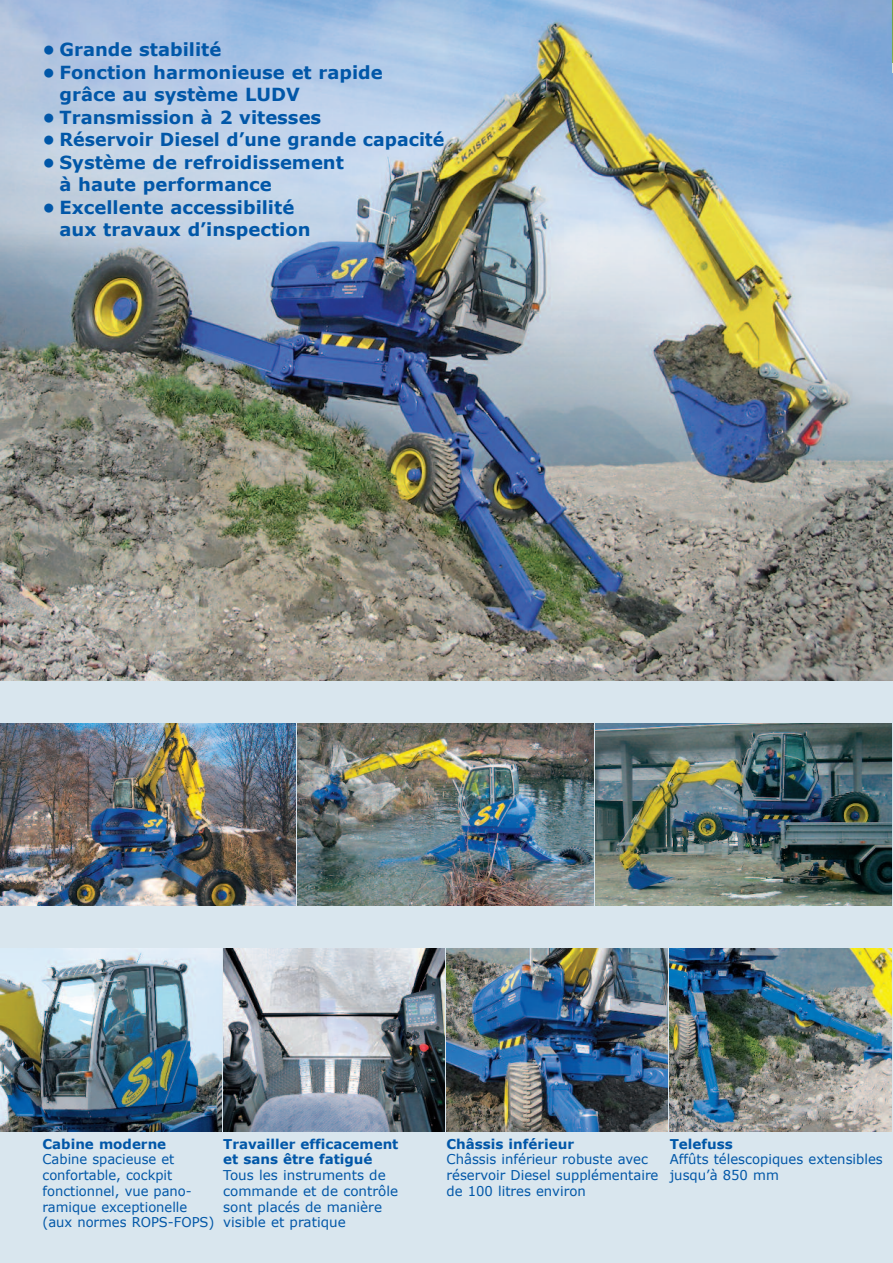
<style>
.page{position:relative;width:893px;height:1263px;background:#d9e6ee}
.page>*{position:absolute;margin:0;border:0;box-sizing:border-box;transform-origin:0 0}
.t1{font:700 18px/22.5px "Verdana";color:#0157a8}
.t2{font:13.5px/15.8px "Verdana";color:#0157a8}
.t3{font:700 13.5px/15.8px "Verdana";color:#0157a8}
</style>
<div class="page">
<img style="left:0;top:0;width:893px;height:680px">
<img style="left:0;top:723px;width:296px;height:183px">
<img style="left:298px;top:723px;width:295px;height:183px">
<img style="left:595px;top:723px;width:297px;height:183px">
<img style="left:0;top:948px;width:221px;height:183px">
<img style="left:223px;top:948px;width:221px;height:183px">
<img style="left:446px;top:948px;width:222px;height:183px">
<img style="left:670px;top:948px;width:222px;height:183px">
<img style="left:892px;top:0;width:1px;height:64px">
<h1 class="t1" style="left:43px;top:38px;width:180px">• Grande stabilité</h1>
<h1 class="t1" style="left:60px;top:60px;width:325px;text-indent:-17px">• Fonction harmonieuse et rapide grâce au système LUDV</h1>
<h1 class="t1" style="left:43px;top:105px;width:280px">• Transmission à 2 vitesses</h1>
<h1 class="t1" style="left:43px;top:128px;width:403px">• Réservoir Diesel d’une grande capacité</h1>
<h1 class="t1" style="left:60px;top:150px;width:286px;text-indent:-17px">• Système de refroidissement à haute performance</h1>
<h1 class="t1" style="left:60px;top:195px;width:253px;text-indent:-17px">• Excellente accessibilité aux travaux d’inspection</h1>
<p class="t3" style="left:43px;top:1135px;width:125px">Cabine moderne</p>
<p class="t2" style="left:43px;top:1151px;width:173px">Cabine spacieuse et confortable, cockpit fonctionnel, vue pano&shy;ramique exceptionelle (aux normes ROPS-FOPS)</p>
<p class="t3" style="left:223px;top:1135px;width:177px">Travailler efficacement et sans être fatigué</p>
<p class="t2" style="left:223px;top:1167px;width:176px">Tous les instruments de commande et de contrôle sont placés de manière visible et pratique</p>
<p class="t3" style="left:446px;top:1135px;width:129px">Châssis inférieur</p>
<p class="t2" style="left:446px;top:1151px;width:214px">Châssis inférieur robuste avec réservoir Diesel supplémentaire de 100 litres environ</p>
<p class="t3" style="left:670px;top:1135px;width:65px">Telefuss</p>
<p class="t2" style="left:670px;top:1151px;width:215px">Affûts télescopiques extensibles jusqu’à 850 mm</p>
</div>
